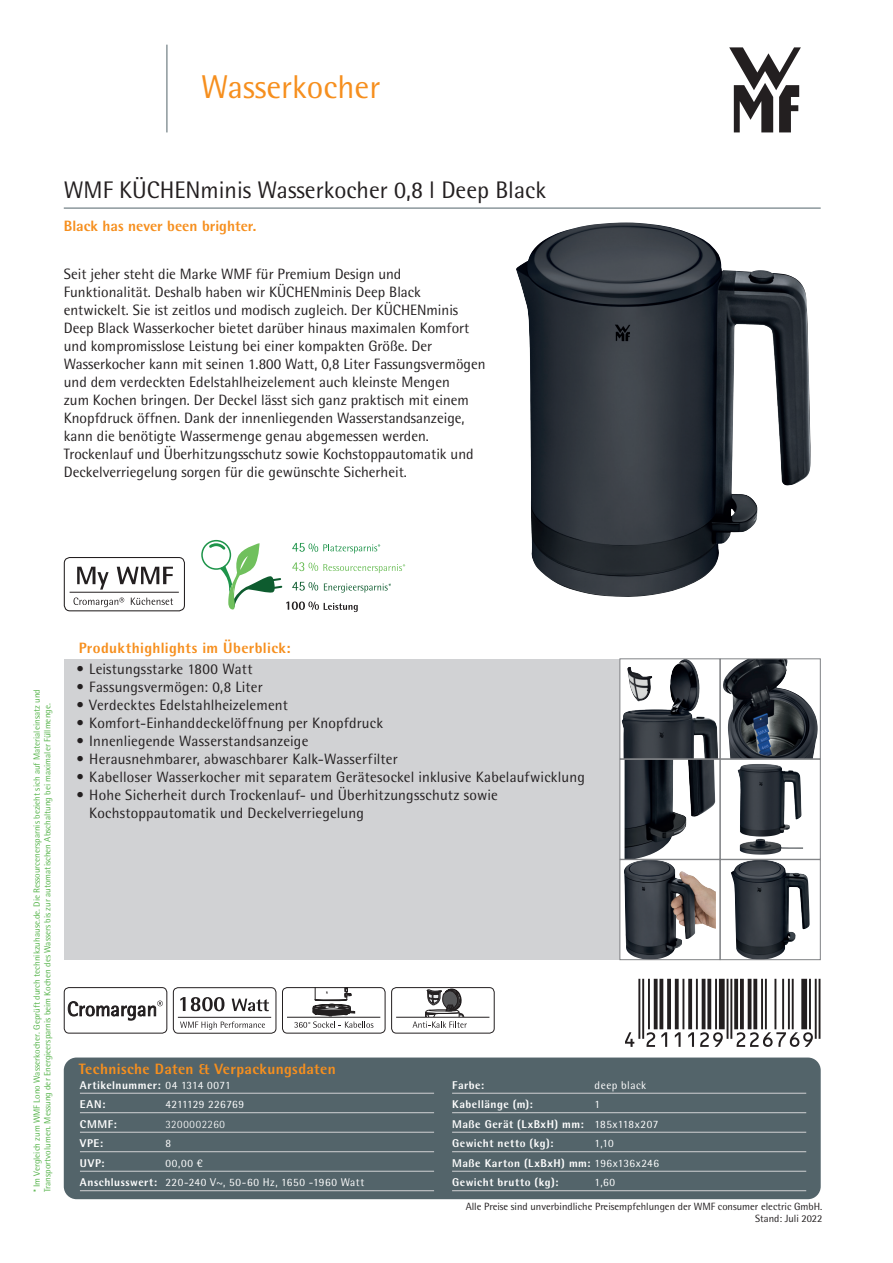
<style>
.page{position:relative;width:893px;height:1263px;background:#fff}
.page>*{position:absolute;margin:0;border:0;box-sizing:border-box;transform-origin:0 0}
.t1{font:33px "WMF Rotis";color:#f68f1e}
.t2{font:24px "WMF Rotis";color:#231f20}
.t3{font:15px/18px "WMF Rotis";color:#231f20}
.t4{font:700 15px "WMF Rotis";letter-spacing:.02em;color:#f68f1e}
.t5{font:700 15px "WMF Rotis";color:#f68f1e}
.t6{font:700 11.25px/19.5px "WMF Rotis";letter-spacing:.045em;color:#fff}
.t7{font:11.25px/19.5px "WMF Rotis";letter-spacing:.045em;color:#fff}
.t8{font:11.25px "WMF Rotis";letter-spacing:.025em;color:#fff}
.t9{font:300 11.25px "WMF Rotis";letter-spacing:.045em;color:#fff}
.t10{font:10.5px "WMF Rotis";color:#231f20}
.t11{font:9px/10.8px "WMF Rotis";color:#53b247}
.s1{font-weight:400}
.s2{font-weight:700}
</style>
<div class="page">
<svg style="left:729px;top:47px;width:72px;height:85px"></svg>
<div style="left:64px;top:659px;width:556px;height:300px;background:#d1d2d4"></div>
<img style="left:624px;top:761px;width:92px;height:197px">
<div style="left:620px;top:859px;width:100px;height:101px;border:1px solid #808285"></div>
<img style="left:731px;top:861px;width:79px;height:97px">
<div style="left:720px;top:859px;width:100px;height:101px;border:1px solid #808285"></div>
<div style="left:620px;top:759px;width:100px;height:100px;border:1px solid #808285"></div>
<img style="left:737px;top:764px;width:64px;height:72px">
<div style="left:720px;top:759px;width:100px;height:100px;border:1px solid #808285"></div>
<img style="left:622px;top:661px;width:96px;height:96px">
<div style="left:620px;top:659px;width:100px;height:100px;border:1px solid #808285"></div>
<img style="left:723px;top:661px;width:95px;height:96px">
<div style="left:720px;top:659px;width:100px;height:100px;border:1px solid #808285"></div>
<div style="left:64px;top:1057px;width:757px;height:142px;background:#53646a;border-radius:13px"></div>
<hr style="left:80px;top:1093px;width:354px;height:1px;background:#d1d2d4">
<hr style="left:80px;top:1112px;width:354px;height:1px;background:#d1d2d4">
<hr style="left:80px;top:1132px;width:354px;height:1px;background:#d1d2d4">
<hr style="left:80px;top:1151px;width:354px;height:1px;background:#d1d2d4">
<hr style="left:80px;top:1171px;width:354px;height:1px;background:#d1d2d4">
<hr style="left:80px;top:1190px;width:354px;height:1px;background:#d1d2d4">
<hr style="left:452px;top:1093px;width:354px;height:1px;background:#d1d2d4">
<hr style="left:452px;top:1112px;width:354px;height:1px;background:#d1d2d4">
<hr style="left:452px;top:1132px;width:354px;height:1px;background:#d1d2d4">
<hr style="left:452px;top:1151px;width:354px;height:1px;background:#d1d2d4">
<hr style="left:452px;top:1171px;width:354px;height:1px;background:#d1d2d4">
<hr style="left:452px;top:1190px;width:354px;height:1px;background:#d1d2d4">
<img style="left:516px;top:222px;width:295px;height:375px">
<div style="left:64px;top:557px;width:121px;height:54px;border:1px solid #231f20;border-radius:6px"></div>
<hr style="left:70px;top:592px;width:109px;height:1px;background:#231f20">
<svg style="left:77px;top:567px;width:32px;height:23px"></svg>
<svg style="left:117px;top:567px;width:56px;height:17px"></svg>
<svg style="left:73px;top:597px;width:51px;height:10px"></svg>
<svg style="left:131px;top:598px;width:42px;height:7px"></svg>
<div style="left:64px;top:987px;width:103px;height:46px;border:1px solid #231f20;border-radius:5px"></div>
<svg style="left:68px;top:1000px;width:95px;height:20px"></svg>
<div style="left:173px;top:987px;width:103px;height:47px;border:1px solid #231f20;border-radius:5px"></div>
<hr style="left:178px;top:1017px;width:93px;height:1px;background:#231f20">
<svg style="left:180px;top:1021px;width:85px;height:9px"></svg>
<svg style="left:180px;top:997px;width:44px;height:14px"></svg>
<svg style="left:232px;top:998px;width:37px;height:13px"></svg>
<div style="left:282px;top:987px;width:104px;height:46px;border:1px solid #231f20;border-radius:5px"></div>
<hr style="left:287px;top:1017px;width:93px;height:1px;background:#231f20">
<svg style="left:294px;top:987px;width:79px;height:41px"></svg>
<div style="left:391px;top:987px;width:104px;height:46px;border:1px solid #231f20;border-radius:5px"></div>
<hr style="left:396px;top:1017px;width:93px;height:1px;background:#231f20">
<svg style="left:413px;top:988px;width:54px;height:40px"></svg>
<hr style="left:167px;top:45px;width:1px;height:87px;background:#53646a">
<hr style="left:64px;top:208px;width:757px;height:1px;background:#53646a">
<div style="left:201px;top:540px;width:30px;height:30px;border:2px solid #1e944a;border-radius:50%"></div>
<svg style="left:207px;top:542px;width:198px;height:70px"></svg>
<svg style="left:625px;top:979px;width:195px;height:68px"></svg>
<h1 class="t1" style="left:201px;top:67px;width:181px">Wasserkocher</h1>
<h2 class="t2" style="left:64px;top:175px;width:484px">WMF KÜCHENminis Wasserkocher 0,8 l Deep Black</h2>
<p class="t5" style="left:64px;top:216px;width:194px">Black has never been brighter.</p>
<p class="t3" style="left:64px;top:265px;width:423px">Seit jeher steht die Marke WMF für Premium Design und Funktionalität. Deshalb haben wir KÜCHENminis Deep Black entwickelt. Sie ist zeitlos und modisch zugleich. Der KÜCHENminis Deep Black Wasserkocher bietet darüber hinaus maximalen Komfort und kompromisslose Leistung bei einer kompakten Größe. Der Wasserkocher kann mit seinen 1.800 Watt, 0,8 Liter Fassungsvermögen und dem verdeckten Edelstahlheizelement auch kleinste Mengen<br>zum Kochen bringen. Der Deckel lässt sich ganz praktisch mit einem Knopfdruck öffnen. Dank der innenliegenden Wasserstandsanzeige, kann die benötigte Wassermenge genau abgemessen werden.<br>Trockenlauf und Überhitzungsschutz sowie Kochstoppautomatik und Deckelverriegelung sorgen für die gewünschte Sicherheit.</p>
<p class="t11" style="left:31px;top:1192px;width:505px;rotate:-90deg">* Im Vergleich zum WMF Lono Wasserkocher. Geprüft durch technikzuhause.de. Die Ressourcenersparnis bezieht sich auf Materialeinsatz und<br>Transportvolumen. Messung der Energieersparnis beim Kochen des Wassers bis zur automatischen Abschaltung bei maximaler Füllmenge.</p>
<p class="t4" style="left:79px;top:638px;width:213px">Produkthighlights im Überblick:</p>
<p class="t3" style="left:77px;top:660px;width:177px">• Leistungsstarke 1800 Watt</p>
<p class="t3" style="left:77px;top:678px;width:188px">• Fassungsvermögen: 0,8 Liter</p>
<p class="t3" style="left:77px;top:696px;width:213px">• Verdecktes Edelstahlheizelement</p>
<p class="t3" style="left:77px;top:714px;width:308px">• Komfort-Einhanddeckelöffnung per Knopfdruck</p>
<p class="t3" style="left:77px;top:732px;width:233px">• Innenliegende Wasserstandsanzeige</p>
<p class="t3" style="left:77px;top:750px;width:323px">• Herausnehmbarer, abwaschbarer Kalk-Wasserfilter</p>
<p class="t3" style="left:77px;top:768px;width:510px">• Kabelloser Wasserkocher mit separatem Gerätesockel inklusive Kabelaufwicklung</p>
<p class="t3" style="left:89px;top:786px;width:410px;text-indent:-13px">• Hohe Sicherheit durch Trockenlauf- und Überhitzungsschutz sowie<br>Kochstoppautomatik und Deckelverriegelung</p>
<p class="t4" style="left:79px;top:1059px;width:259px">Technische Daten &amp; Verpackungsdaten</p>
<p class="t6" style="left:80px;top:1075px;width:152px">Artikelnummer: <span class="s1">04 1314 0071<br></span>EAN:</p>
<p class="t8" style="left:165px;top:1098px;width:80px">4211129 226769</p>
<p class="t6" style="left:80px;top:1114px;width:38px">CMMF:</p>
<p class="t9" style="left:165px;top:1117px;width:61px">3200002260</p>
<p class="t6" style="left:80px;top:1133px;width:25px">VPE:</p>
<p class="t7" style="left:165px;top:1133px;width:7px">8</p>
<p class="t6" style="left:80px;top:1153px;width:26px">UVP:</p>
<p class="t7" style="left:80px;top:1153px;width:286px;text-indent:86px">00,00 €<br><span class="s2">Anschlusswert:</span> 220-240 V~, 50-60 Hz, 1650 -1960 Watt</p>
<p class="t6" style="left:452px;top:1075px;width:34px">Farbe:</p>
<p class="t7" style="left:595px;top:1075px;width:53px">deep black</p>
<p class="t6" style="left:452px;top:1094px;width:82px">Kabellänge (m):</p>
<p class="t6" style="left:452px;top:1094px;width:208px;text-indent:143px"><span class="s1">1<br></span>Maße Gerät (LxBxH) mm: <span class="s1">185x118x207<br></span>Gewicht netto (kg):</p>
<p class="t6" style="left:452px;top:1133px;width:209px;text-indent:143px"><span class="s1">1,10<br></span>Maße Karton (LxBxH) mm: <span class="s1">196x136x246<br></span>Gewicht brutto (kg):</p>
<p class="t7" style="left:595px;top:1172px;width:22px">1,60</p>
<p class="t10" style="left:466px;top:1201px;width:358px">Alle Preise sind unverbindliche Preisempfehlungen der WMF consumer electric GmbH.</p>
<p class="t10" style="left:755px;top:1212px;width:69px">Stand: Juli 2022</p>
</div>
